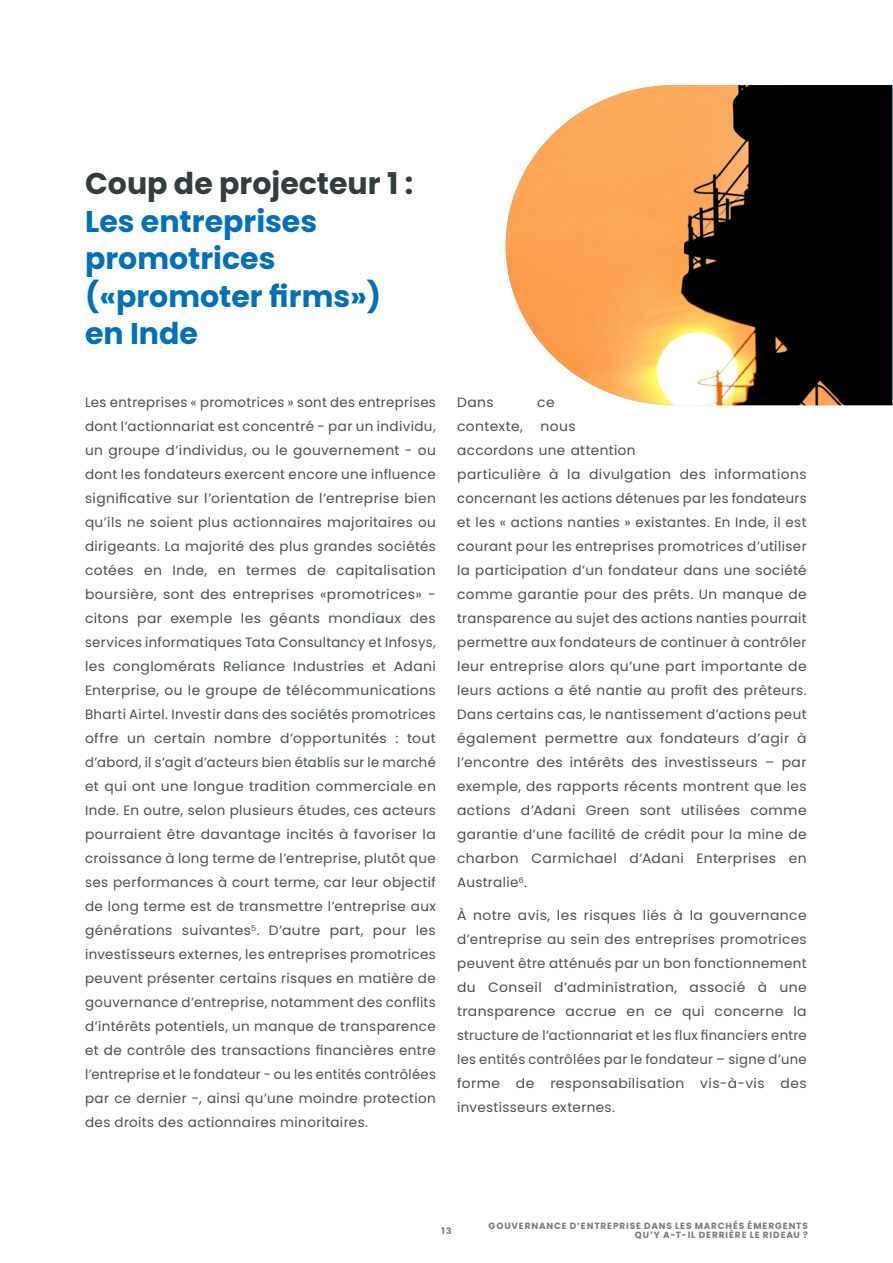
<style>
.page{position:relative;width:893px;height:1263px;background:#fff}
.page>*{position:absolute;margin:0;border:0;box-sizing:border-box;transform-origin:0 0}
.t1{font:700 30px/37.5px "Poppins";color:#0070ba}
.t2{font:700 30px "Poppins";color:#323d3e}
.t3{font:13.5px/24px "Poppins";letter-spacing:.03em;color:#475151;text-align:justify}
.t4{font:700 9px/9px "Poppins";letter-spacing:.1em;color:#7c7b7b;text-align:right}
</style>
<div class="page">
<img style="left:506px;top:85px;width:386px;height:320px">
<h1 class="t2" style="left:85px;top:166px;width:330px">Coup de projecteur 1 :</h1>
<h1 class="t1" style="left:85px;top:203px;width:298px">Les entreprises promotrices («promoter firms») en Inde</h1>
<p class="t3" style="left:85px;top:390px;width:352px">Les entreprises « promotrices » sont des entreprises dont l’actionnariat est concentré - par un individu, un groupe d’individus, ou le gouvernement - ou dont les fondateurs exercent encore une influence significative sur l’orientation de l’entreprise bien qu’ils ne soient plus actionnaires majoritaires ou dirigeants. La majorité des plus grandes sociétés cotées en Inde, en termes de capitalisation boursière, sont des entreprises «promotrices» - citons par exemple les géants mondiaux des services informatiques Tata Consultancy et Infosys, les conglomérats Reliance Industries et Adani Enterprise, ou le groupe de télécommunications Bharti Airtel. Investir dans des sociétés promotrices offre un certain nombre d’opportunités : tout d’abord, il s’agit d’acteurs bien établis sur le marché et qui ont une longue tradition commerciale en Inde. En outre, selon plusieurs études, ces acteurs pourraient être davantage incités à favoriser la croissance à long terme de l’entreprise, plutôt que ses performances à court terme, car leur objectif de long terme est de transmettre l’entreprise aux générations suivantes<sup>5</sup>. D’autre part, pour les investisseurs externes, les entreprises promotrices peuvent présenter certains risques en matière de gouvernance d’entreprise, notamment des conflits d’intérêts potentiels, un manque de transparence et de contrôle des transactions financières entre l’entreprise et le fondateur - ou les entités contrôlées par ce dernier -, ainsi qu’une moindre protection des droits des actionnaires minoritaires.</p>
<p class="t3" style="left:457px;top:390px;width:38px">Dans</p>
<p class="t3" style="left:537px;top:390px;width:19px">ce</p>
<p class="t3" style="left:457px;top:414px;width:67px">contexte,</p>
<p class="t3" style="left:457px;top:414px;width:351px;text-align:left;text-indent:83px">nous<br>accordons une attention<br>particulière à la divulgation des informations concernant les actions détenues par les fondateurs et les « actions nanties » existantes. En Inde, il est courant pour les entreprises promotrices d’utiliser la participation d’un fondateur dans une société comme garantie pour des prêts. Un manque de transparence au sujet des actions nanties pourrait permettre aux fondateurs de continuer à contrôler leur entreprise alors qu’une part importante de leurs actions a été nantie au profit des prêteurs.<br>Dans certains cas, le nantissement d’actions peut également permettre aux fondateurs d’agir à l’encontre des intérêts des investisseurs – par exemple, des rapports récents montrent que les actions d’Adani Green sont utilisées comme garantie d’une facilité de crédit pour la mine de charbon Carmichael d’Adani Enterprises en Australie<sup>6</sup>.</p>
<p class="t3" style="left:457px;top:903px;width:351px">À notre avis, les risques liés à la gouvernance d’entreprise au sein des entreprises promotrices peuvent être atténués par un bon fonctionnement du Conseil d’administration, associé à une transparence accrue en ce qui concerne la structure de l’actionnariat et les flux financiers entre les entités contrôlées par le fondateur – signe d’une forme de responsabilisation vis-à-vis des investisseurs externes.</p>
<p class="t4" style="left:441px;top:1226px;width:11px">13</p>
<p class="t4" style="left:489px;top:1221px;width:321px">GOUVERNANCE D’ENTREPRISE DANS LES MARCHÉS ÉMERGENTS<br>QU’Y A-T-IL DERRIÈRE LE RIDEAU ?</p>
</div>
